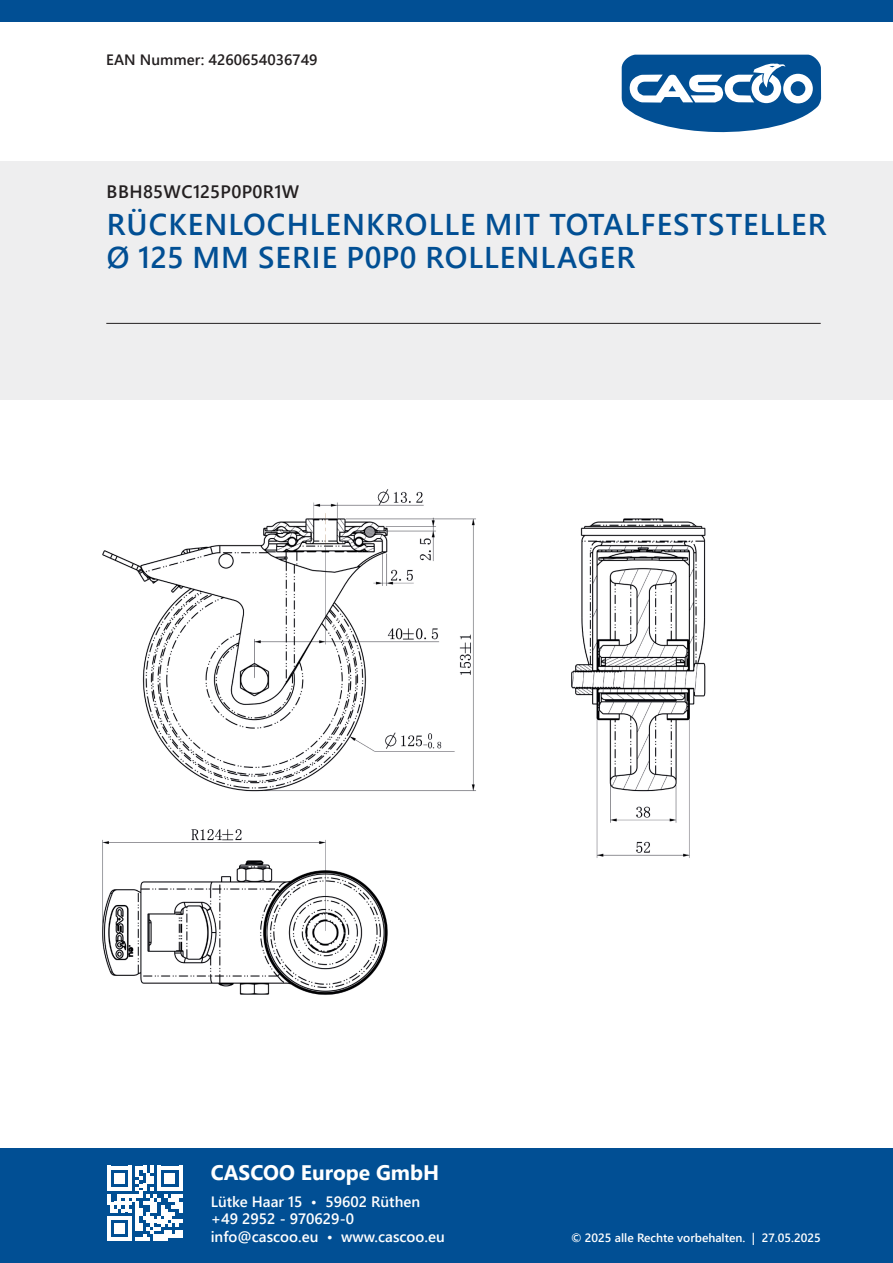
<style>
.page{position:relative;width:893px;height:1263px;background:#fff}
.page>*{position:absolute;margin:0;border:0;box-sizing:border-box;transform-origin:0 0}
.t1{font:600 30px/33px "Segoe UI";letter-spacing:.035em;color:#014f94}
.t2{font:700 21px "Segoe UI";color:#fff}
.t3{font:600 18px "Segoe UI";letter-spacing:.02em;color:#231f20}
.t4{font:600 15px/17.5px "Segoe UI";color:#fff}
.t5{font:600 15px "Segoe UI";color:#231f20}
.t6{font:600 12px "Segoe UI";color:#fff}
</style>
<div class="page">
<div style="left:0;top:1148px;width:893px;height:115px;background:#014f94"></div>
<svg style="left:107px;top:1166px;width:75px;height:75px"></svg>
<svg style="left:102px;top:489px;width:604px;height:506px"></svg>
<svg style="left:622px;top:55px;width:199px;height:77px"></svg>
<div style="left:0;top:162px;width:893px;height:238px;background:#eeeeef"></div>
<div style="left:0;top:0;width:893px;height:21px;background:#014f94"></div>
<hr style="left:106px;top:323px;width:715px;height:1px;background:#231f20">
<p class="t5" style="left:106px;top:45px;width:213px">EAN Nummer: 4260654036749</p>
<p class="t3" style="left:107px;top:175px;width:194px">BBH85WC125P0P0R1W</p>
<h1 class="t1" style="left:107px;top:206px;width:721px">RÜCKENLOCHLENKROLLE MIT TOTALFESTSTELLER<br>Ø 125 MM SERIE P0P0 ROLLENLAGER</h1>
<h2 class="t2" style="left:211px;top:1153px;width:230px">CASCOO Europe GmbH</h2>
<p class="t4" style="left:211px;top:1191px;width:236px">Lütke Haar 15 • 59602 Rüthen +49 2952 - 970629-0 info@cascoo.eu • www.cascoo.eu</p>
<p class="t6" style="left:571px;top:1226px;width:251px">© 2025 alle Rechte vorbehalten. | 27.05.2025</p>
</div>
